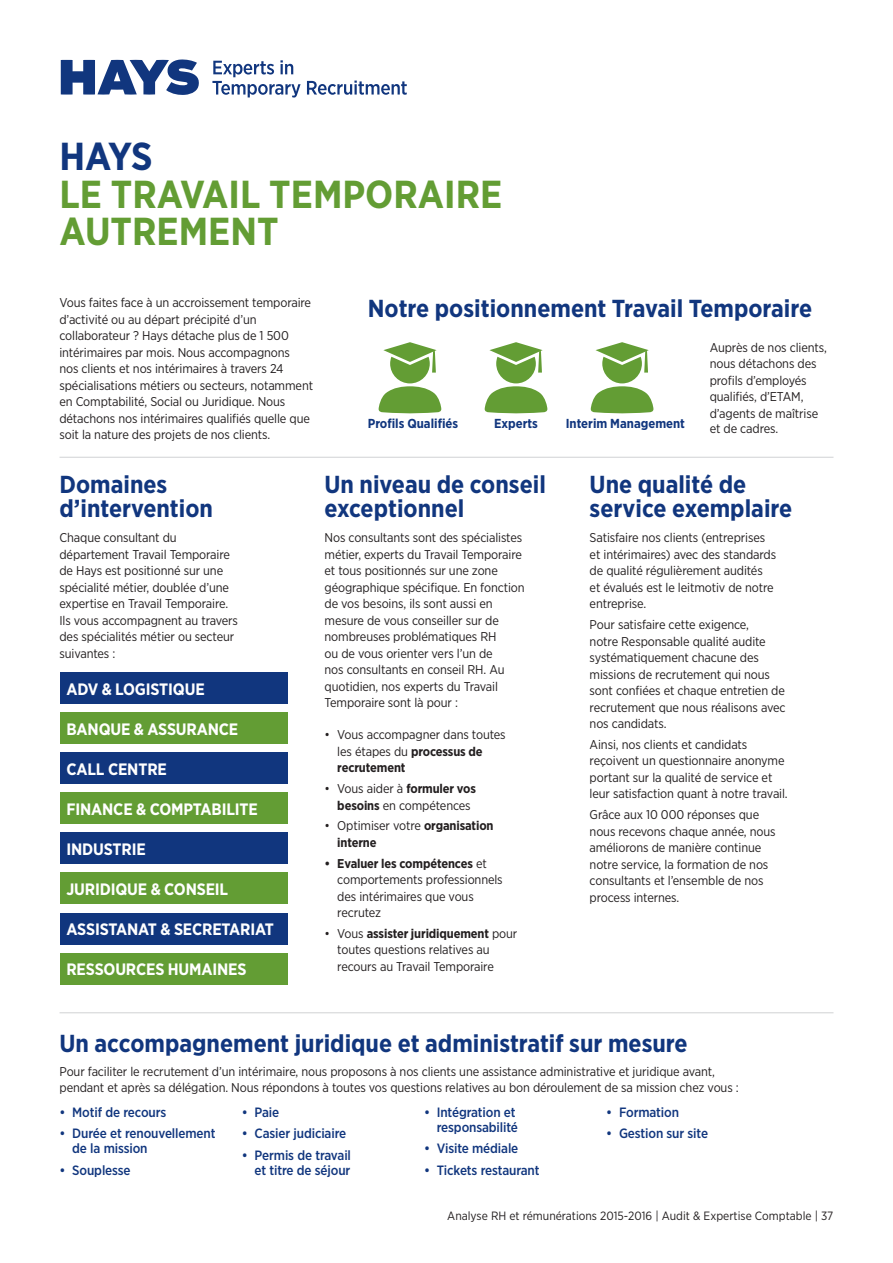
<style>
.page{position:relative;width:893px;height:1263px;background:#fff}
.page>*{position:absolute;margin:0;border:0;box-sizing:border-box;transform-origin:0 0}
.Sub-heading_Bold_10p{font:700 39px/37.5px "Gotham Narrow";color:#639d34}
.Sub-heading_Bold_10p-2{font:700 24.6px/24px "Gotham Narrow";color:#11367e}
.Sub-heading_Bold_10p-3{font:700 16.5px "Gotham Narrow";letter-spacing:-.01em;color:#fff}
.t1{font:500 13.5px/15px "Gotham Narrow";letter-spacing:-.01em;color:#11367e;text-align:right}
.Sub-heading_Bold_10p-4{font:700 13.05px "Gotham Narrow";color:#11367e}
.Sub-heading_Bold_10p-5{font:12.75px/16.5px "Gotham Narrow";letter-spacing:-.01em;color:#231f20}
.t2{font:700 12.75px/16.5px "Gotham Narrow";letter-spacing:-.01em;color:#231f20}
.Footer_Right{font:12px "Gotham Narrow";color:#231f20}
.s1{color:#11367e}
.s2{font-weight:700}
.s3{font-weight:400}
</style>
<div class="page">
<div style="left:60px;top:873px;width:227px;height:31px;background:#639d34"></div>
<div style="left:60px;top:793px;width:227px;height:31px;background:#639d34"></div>
<svg style="left:61px;top:60px;width:346px;height:38px"></svg>
<div style="left:60px;top:672px;width:227px;height:32px;background:#11367e"></div>
<div style="left:60px;top:752px;width:227px;height:32px;background:#11367e"></div>
<div style="left:60px;top:712px;width:227px;height:32px;background:#639d34"></div>
<div style="left:60px;top:913px;width:227px;height:31px;background:#11367e"></div>
<div style="left:60px;top:833px;width:227px;height:31px;background:#11367e"></div>
<div style="left:60px;top:953px;width:227px;height:31px;background:#639d34"></div>
<hr style="left:60px;top:457px;width:773px;height:1px;background:#d1d2d4">
<hr style="left:60px;top:1012px;width:773px;height:1px;background:#d1d2d4">
<svg style="left:591px;top:342px;width:62px;height:71px"></svg>
<svg style="left:485px;top:342px;width:62px;height:71px"></svg>
<svg style="left:379px;top:342px;width:62px;height:71px"></svg>
<p class="Sub-heading_Bold_10p" style="left:59px;top:137px;width:444px"><span class="s1">HAYS<br></span>LE TRAVAIL TEMPORAIRE<br>AUTREMENT</p>
<p class="Sub-heading_Bold_10p-5" style="left:59px;top:294px;width:255px">Vous faites face à un accroissement temporaire d’activité ou au départ précipité d’un collaborateur ? Hays détache plus de 1 500 intérimaires par mois. Nous accompagnons<br>nos clients et nos intérimaires à travers 24 spécialisations métiers ou secteurs, notamment en Comptabilité, Social ou Juridique. Nous détachons nos intérimaires qualifiés quelle que soit la nature des projets de nos clients.</p>
<p class="Sub-heading_Bold_10p-2" style="left:368px;top:296px;width:446px">Notre positionnement Travail Temporaire</p>
<p class="Sub-heading_Bold_10p-4" style="left:368px;top:414px;width:92px">Profils Qualifiés</p>
<p class="Sub-heading_Bold_10p-4" style="left:494px;top:414px;width:45px">Experts</p>
<p class="Sub-heading_Bold_10p-4" style="left:566px;top:414px;width:121px">Interim Management</p>
<p class="Sub-heading_Bold_10p-5" style="left:710px;top:339px;width:119px">Auprès de nos clients, nous détachons des profils d’employés qualifiés, d’ETAM, d’agents de maîtrise</p>
<p class="Sub-heading_Bold_10p-5" style="left:710px;top:420px;width:70px">et de cadres.</p>
<p class="Sub-heading_Bold_10p-2" style="left:59px;top:473px;width:155px">Domaines d’intervention</p>
<p class="Sub-heading_Bold_10p-5" style="left:59px;top:529px;width:180px">Chaque consultant du département Travail Temporaire de Hays est positionné sur une spécialité métier, doublée d’une expertise en Travail Temporaire.<br>Ils vous accompagnent au travers des spécialités métier ou secteur suivantes :</p>
<p class="Sub-heading_Bold_10p-3" style="left:66px;top:678px;width:140px">ADV &amp; LOGISTIQUE</p>
<p class="Sub-heading_Bold_10p-3" style="left:66px;top:718px;width:173px">BANQUE &amp; ASSURANCE</p>
<p class="Sub-heading_Bold_10p-3" style="left:66px;top:758px;width:102px">CALL CENTRE</p>
<p class="Sub-heading_Bold_10p-3" style="left:66px;top:798px;width:193px">FINANCE &amp; COMPTABILITE</p>
<p class="Sub-heading_Bold_10p-3" style="left:66px;top:839px;width:81px">INDUSTRIE</p>
<p class="Sub-heading_Bold_10p-3" style="left:66px;top:879px;width:163px">JURIDIQUE &amp; CONSEIL</p>
<p class="Sub-heading_Bold_10p-3" style="left:66px;top:919px;width:209px">ASSISTANAT &amp; SECRETARIAT</p>
<p class="Sub-heading_Bold_10p-3" style="left:66px;top:959px;width:182px">RESSOURCES HUMAINES</p>
<p class="Sub-heading_Bold_10p-2" style="left:325px;top:473px;width:223px">Un niveau de conseil exceptionnel</p>
<p class="Sub-heading_Bold_10p-2" style="left:590px;top:473px;width:204px">Une qualité de service exemplaire</p>
<p class="Sub-heading_Bold_10p-5" style="left:325px;top:529px;width:202px">Nos consultants sont des spécialistes métier, experts du Travail Temporaire et tous positionnés sur une zone géographique spécifique. En fonction de vos besoins, ils sont aussi en mesure de vous conseiller sur de nombreuses problématiques RH<br>ou de vous orienter vers l’un de<br>nos consultants en conseil RH. Au quotidien, nos experts du Travail Temporaire sont là pour :</p>
<p class="Sub-heading_Bold_10p-5" style="left:590px;top:529px;width:188px">Satisfaire nos clients (entreprises et intérimaires) avec des standards de qualité régulièrement audités et évalués est le leitmotiv de notre entreprise.</p>
<p class="Sub-heading_Bold_10p-5" style="left:590px;top:616px;width:197px">Pour satisfaire cette exigence,<br>notre Responsable qualité audite systématiquement chacune des missions de recrutement qui nous sont confiées et chaque entretien de recrutement que nous réalisons avec nos candidats.</p>
<p class="Sub-heading_Bold_10p-5" style="left:590px;top:736px;width:200px">Ainsi, nos clients et candidats reçoivent un questionnaire anonyme portant sur la qualité de service et leur satisfaction quant à notre travail.</p>
<p class="Sub-heading_Bold_10p-5" style="left:590px;top:806px;width:188px">Grâce aux 10 000 réponses que nous recevons chaque année, nous améliorons de manière continue notre service, la formation de nos consultants et l’ensemble de nos process internes.</p>
<p class="Sub-heading_Bold_10p-5" style="left:337px;top:726px;width:170px;text-indent:-13px">• Vous accompagner dans toutes les étapes du <span class="s2">processus de recrutement</span></p>
<p class="Sub-heading_Bold_10p-5" style="left:325px;top:780px;width:153px;text-align:center">• Vous aider à <span class="s2">formuler vos besoins</span> en compétences</p>
<p class="t2" style="left:337px;top:817px;width:158px;text-indent:-13px"><span class="s3">• Optimiser votre</span> organisation interne</p>
<p class="Sub-heading_Bold_10p-5" style="left:337px;top:854px;width:167px;text-indent:-13px"><span class="s2">• Evaluer les compétences</span> et comportements professionnels des intérimaires que vous recrutez</p>
<p class="Sub-heading_Bold_10p-5" style="left:337px;top:925px;width:182px;text-indent:-13px">• Vous <span class="s2">assister juridiquement</span> pour toutes questions relatives au recours au Travail Temporaire</p>
<p class="Sub-heading_Bold_10p-2" style="left:59px;top:1031px;width:630px">Un accompagnement juridique et administratif sur mesure</p>
<p class="Sub-heading_Bold_10p-5" style="left:60px;top:1063px;width:681px">Pour faciliter le recrutement d’un intérimaire, nous proposons à nos clients une assistance administrative et juridique avant, pendant et après sa délégation. Nous répondons à toutes vos questions relatives au bon déroulement de sa mission chez vous :</p>
<p class="t1" style="left:60px;top:1104px;width:108px">• Motif de recours</p>
<p class="t1" style="left:72px;top:1126px;width:145px;text-align:left;text-indent:-13px">• Durée et renouvellement de la mission</p>
<p class="t1" style="left:60px;top:1162px;width:73px">• Souplesse</p>
<p class="t1" style="left:242px;top:1104px;width:39px">• Paie</p>
<p class="t1" style="left:242px;top:1126px;width:106px">• Casier judiciaire</p>
<p class="t1" style="left:242px;top:1147px;width:111px">• Permis de travail et titre de séjour</p>
<p class="t1" style="left:424px;top:1104px;width:95px">• Intégration et responsabilité</p>
<p class="t1" style="left:424px;top:1141px;width:96px">• Visite médiale</p>
<p class="t1" style="left:424px;top:1162px;width:117px">• Tickets restaurant</p>
<p class="t1" style="left:606px;top:1104px;width:74px">• Formation</p>
<p class="t1" style="left:606px;top:1126px;width:103px">• Gestion sur site</p>
<p class="Footer_Right" style="left:447px;top:1209px;width:388px">Analyse RH et rémunérations 2015-2016 | Audit &amp; Expertise Comptable | 37</p>
</div>
